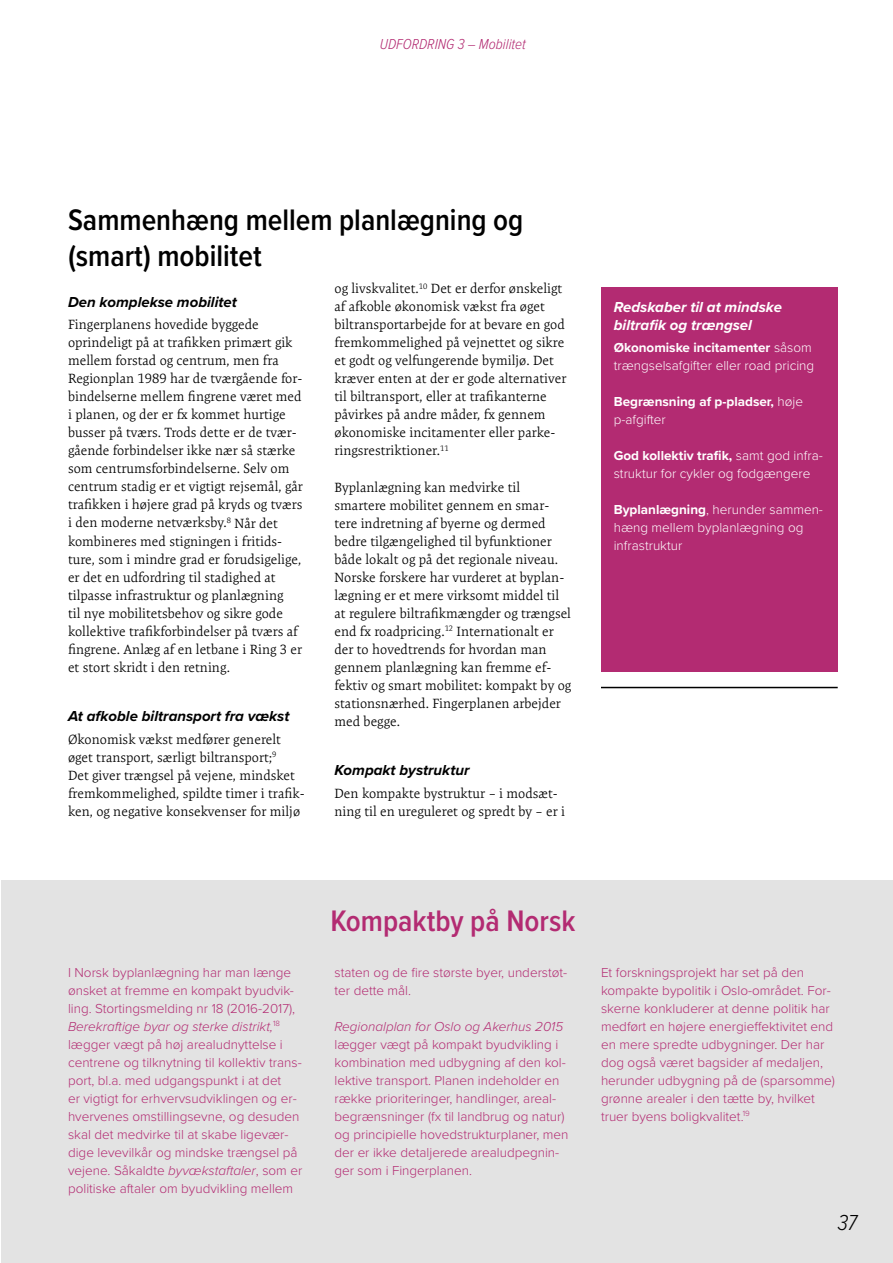
<style>
.page{position:relative;width:893px;height:1263px;background:#fff}
.page>*{position:absolute;margin:0;border:0;box-sizing:border-box;transform-origin:0 0}
.t1{font:600 30.75px/36px "Proxima Nova Cond";color:#000}
.t2{font:600 30.75px "Proxima Nova Cond";color:#b32b72}
.t3{font:italic 300 22.5px "Proxima Nova Cond";color:#000}
.t4{font:italic 700 15px "Proxima Nova";color:#000}
.t5{font:italic 700 15px/18px "Proxima Nova";color:#fff}
.t6{font:italic 300 15px "Proxima Nova Cond";color:#b32b72}
.t7{font:300 13.5px/18px "Expo Serif Pro";color:#000}
.t8{font:300 13.5px/18px "Proxima Nova";color:#b32b72}
.t9{font:300 13.5px/18px "Proxima Nova";color:#fff}
.t10{font:700 13.5px/18px "Proxima Nova";color:#fff}
.t11{font:italic 300 13.5px "Proxima Nova";color:#b32b72}
.s1{font-weight:700}
.s2{font-weight:300}
.s3{font-style:italic}
</style>
<div class="page">
<div style="left:1px;top:880px;width:892px;height:383px;background:#e3e3e3"></div>
<div style="left:601px;top:287px;width:237px;height:384px;background:#b32b72"></div>
<hr style="left:601px;top:687px;width:237px;height:1px;background:#000">
<p class="t6" style="left:380px;top:33px;width:148px">UDFORDRING 3 – Mobilitet</p>
<h1 class="t1" style="left:68px;top:201px;width:457px">Sammenhæng mellem planlægning og (smart) mobilitet</h1>
<p class="t4" style="left:68px;top:291px;width:170px">Den komplekse mobilitet</p>
<p class="t7" style="left:68px;top:316px;width:236px">Fingerplanens hovedide byggede oprindeligt på at trafikken primært gik mellem forstad og centrum, men fra Regionplan 1989 har de tværgående for&shy;bindelserne mellem fingrene været med i planen, og der er fx kommet hurtige busser på tværs. Trods dette er de tvær&shy;gående forbindelser ikke nær så stærke som centrumsforbindelserne. Selv om centrum stadig er et vigtigt rejsemål, går trafikken i højere grad på kryds og tværs i den moderne netværksby.<sup>8</sup> Når det kombineres med stigningen i fritids&shy;ture, som i mindre grad er forudsigelige, er det en udfordring til stadighed at tilpasse infrastruktur og planlægning<br>til nye mobilitetsbehov og sikre gode kollektive trafikforbindelser på tværs af fingrene. Anlæg af en letbane i Ring 3 er et stort skridt i den retning.</p>
<p class="t4" style="left:68px;top:705px;width:223px">At afkoble biltransport fra vækst</p>
<p class="t7" style="left:68px;top:730px;width:238px">Økonomisk vækst medfører generelt øget transport, særligt biltransport;<sup>9<br></sup>Det giver trængsel på vejene, mindsket fremkommelighed, spildte timer i trafik&shy;ken, og negative konsekvenser for miljø</p>
<p class="t7" style="left:334px;top:280px;width:233px">og livskvalitet.<sup>10</sup> Det er derfor ønskeligt af afkoble økonomisk vækst fra øget biltransportarbejde for at bevare en god fremkommelighed på vejnettet og sikre et godt og velfungerende bymiljø. Det kræver enten at der er gode alternativer til biltransport, eller at trafikanterne påvirkes på andre måder, fx gennem økonomiske incitamenter eller parke&shy;ringsrestriktioner.<sup>11</sup></p>
<p class="t7" style="left:334px;top:478px;width:238px">Byplanlægning kan medvirke til smartere mobilitet gennem en smar&shy;tere indretning af byerne og dermed bedre tilgængelighed til byfunktioner både lokalt og på det regionale niveau.<br>Norske forskere har vurderet at byplan&shy;lægning er et mere virksomt middel til at regulere biltrafikmængder og trængsel end fx roadpricing.<sup>12</sup> Internationalt er der to hovedtrends for hvordan man gennem planlægning kan fremme ef&shy;fektiv og smart mobilitet: kompakt by og stationsnærhed. Fingerplanen arbejder med begge.</p>
<p class="t4" style="left:334px;top:759px;width:136px">Kompakt bystruktur</p>
<p class="t7" style="left:334px;top:784px;width:232px">Den kompakte bystruktur – i modsæt&shy;ning til en ureguleret og spredt by – er i</p>
<p class="t5" style="left:614px;top:297px;width:170px">Redskaber til at mindske biltrafik og trængsel</p>
<p class="t9" style="left:614px;top:338px;width:202px"><span class="s1">Økonomiske incitamenter</span> såsom trængselsafgifter eller road pricing</p>
<p class="t10" style="left:614px;top:392px;width:191px">Begrænsning af p-pladser, <span class="s2">høje p-afgifter</span></p>
<p class="t9" style="left:614px;top:446px;width:210px"><span class="s1">God kollektiv trafik,</span> samt god infra&shy;struktur for cykler og fodgængere</p>
<p class="t9" style="left:614px;top:500px;width:211px"><span class="s1">Byplanlægning</span>, herunder sammen&shy;hæng mellem byplanlægning og infrastruktur</p>
<h1 class="t2" style="left:330px;top:898px;width:246px">Kompaktby på Norsk</h1>
<p class="t8" style="left:68px;top:963px;width:236px">I Norsk byplanlægning har man længe ønsket at fremme en kompakt byudvik&shy;ling. Stortingsmelding nr 18 (2016-2017), <span class="s3">Berekraftige byar og sterke distrikt,</span><sup>18 </sup>lægger vægt på høj arealudnyttelse i centrene og tilknytning til kollektiv trans&shy;port, bl.a. med udgangspunkt i at det<br>er vigtigt for erhvervsudviklingen og er&shy;hvervenes omstillingsevne, og desuden skal det medvirke til at skabe ligevær&shy;dige levevilkår og mindske trængsel på vejene. Såkaldte <span class="s3">byvækstaftaler</span>, som er politiske aftaler om byudvikling mellem</p>
<p class="t8" style="left:334px;top:962px;width:234px">staten og de fire største byer, understøt&shy;ter dette mål.</p>
<p class="t11" style="left:334px;top:1016px;width:230px">Regionalplan for Oslo og Akerhus 2015</p>
<p class="t8" style="left:334px;top:1034px;width:235px">lægger vægt på kompakt byudvikling i kombination med udbygning af den kol&shy;lektive transport. Planen indeholder en række prioriteringer, handlinger, areal&shy;begrænsninger (fx til landbrug og natur) og principielle hovedstrukturplaner, men der er ikke detaljerede arealudpegnin&shy;ger som i Fingerplanen.</p>
<p class="t8" style="left:601px;top:962px;width:235px">Et forskningsprojekt har set på den kompakte bypolitik i Oslo-området. For&shy;skerne konkluderer at denne politik har medført en højere energieffektivitet end en mere spredte udbygninger. Der har dog også været bagsider af medaljen, herunder udbygning på de (sparsomme) grønne arealer i den tætte by, hvilket truer byens boligkvalitet.<sup>19</sup></p>
<h2 class="t3" style="left:838px;top:1205px;width:21px">37</h2>
</div>
